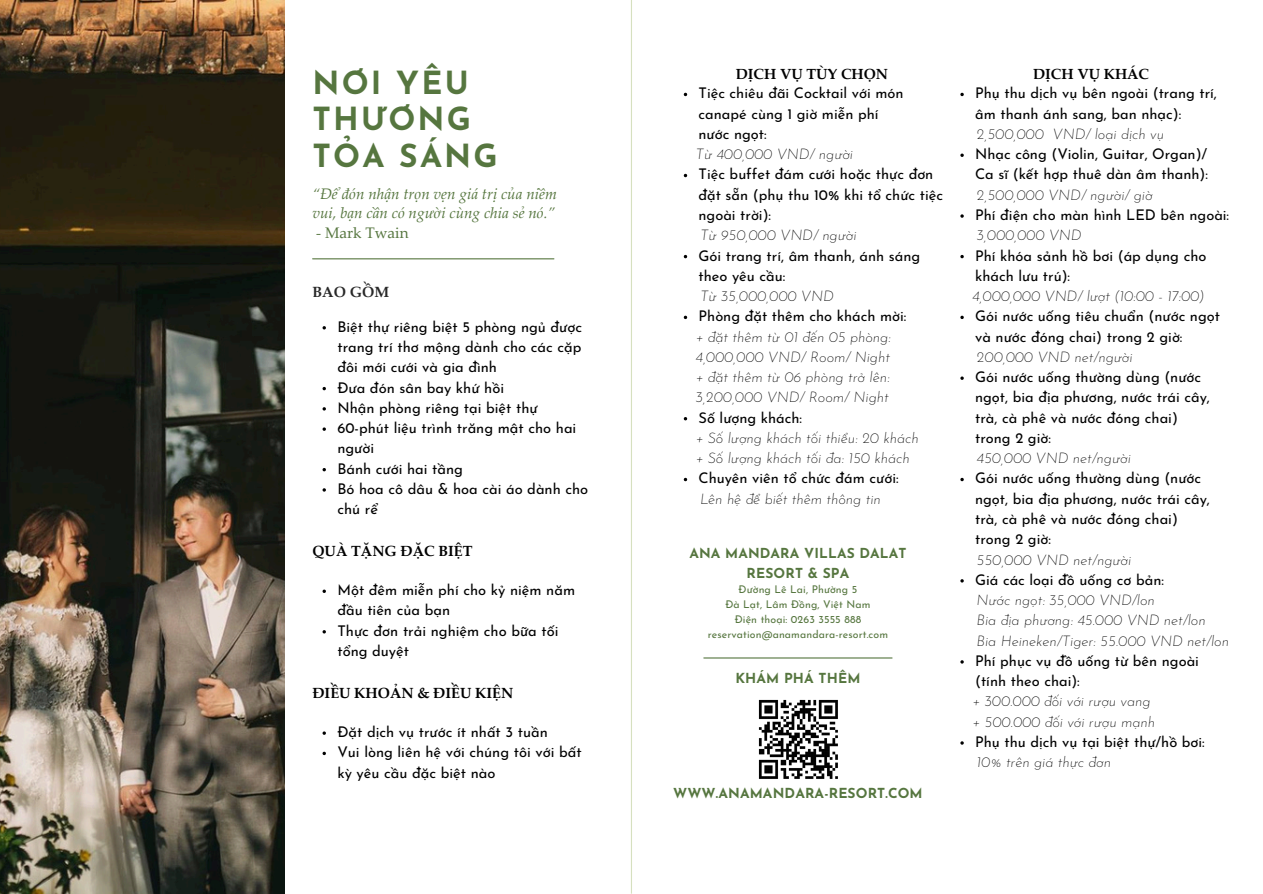
<style>
.page{position:relative;width:1263px;height:894px;background:#fff}
.page>*{position:absolute;margin:0;border:0;box-sizing:border-box;transform-origin:0 0}
.t1{font:700 31.65px/36.5px "Josefin Sans";letter-spacing:.07em;color:#56763f}
.t2{font:italic 15.3px/19.2px "Palatino Linotype";color:#56763f}
.t3{font:15.3px "Palatino Linotype";color:#56763f}
.t4{font:700 14.85px "Palatino Linotype";color:#000}
.t5{font:14.7px/20.2px "Josefin Sans";color:#000}
.t6{font:italic 200 14.7px/20.2px "Josefin Sans";color:#000}
.t7{font:700 14.7px "Palatino Linotype";color:#000}
.t8{font:700 13.8px "Josefin Sans";letter-spacing:.01em;color:#56763f}
.t9{font:10.5px "Josefin Sans";letter-spacing:.01em;color:#56763f}
.s1{font-weight:400;font-style:normal}
.s2{font-weight:200;font-style:italic}
</style>
<div class="page">
<img style="left:0;top:0;width:285px;height:893px">
<hr style="left:313px;top:258px;width:241px;height:1px;background:#56763f">
<svg style="left:684px;top:315px;width:3px;height:4px"></svg>
<hr style="left:631px;top:0;width:1px;height:893px;background:#d6e0bf">
<svg style="left:960px;top:93px;width:4px;height:3px"></svg>
<svg style="left:960px;top:153px;width:4px;height:4px"></svg>
<svg style="left:960px;top:214px;width:4px;height:4px"></svg>
<svg style="left:960px;top:255px;width:4px;height:3px"></svg>
<svg style="left:960px;top:315px;width:4px;height:4px"></svg>
<svg style="left:960px;top:376px;width:4px;height:4px"></svg>
<svg style="left:960px;top:477px;width:4px;height:4px"></svg>
<svg style="left:960px;top:579px;width:4px;height:3px"></svg>
<svg style="left:960px;top:660px;width:4px;height:3px"></svg>
<hr style="left:704px;top:657px;width:188px;height:1px;background:#56763f">
<img style="left:758px;top:699px;width:80px;height:80px">
<h2 class="t1" style="left:312px;top:68px;width:187px">NƠI YÊU<br>THƯƠNG<br>TỎA SÁNG</h2>
<p class="t7" style="left:736px;top:68px;width:154px">DỊCH VỤ TÙY CHỌN</p>
<p class="t5" style="left:698px;top:85px;width:206px">Tiệc chiêu đãi Cocktail với món canapé cùng 1 giờ miễn phí nước ngọt:</p>
<h2 class="t6" style="left:696px;top:145px;width:159px">Từ 400,000 VND/ người</h2>
<p class="t5" style="left:698px;top:166px;width:246px">Tiệc buffet đám cưới hoặc thực đơn đặt sẵn (phụ thu 10% khi tổ chức tiệc ngoài trời):</p>
<h4 class="t6" style="left:700px;top:226px;width:158px">Từ 950,000 VND/ người</h4>
<p class="t5" style="left:698px;top:247px;width:223px">Gói trang trí, âm thanh, ánh sáng theo yêu cầu:</p>
<h4 class="t6" style="left:700px;top:287px;width:135px">Từ 35,000,000 VND</h4>
<p class="t5" style="left:698px;top:307px;width:209px">Phòng đặt thêm cho khách mời:</p>
<h4 class="t6" style="left:696px;top:328px;width:197px;text-align:justify">+ đặt thêm từ 01 đến 05 phòng:<br>4,000,000 VND/ Room/ Night + đặt thêm từ 06 phòng trở lên:</h4>
<p class="t6" style="left:696px;top:388px;width:225px">3,200,000 VND/ Room/ Night<br><span class="s1">Số lượng khách:<br></span>+ Số lượng khách tối thiểu: 20 khách</p>
<h4 class="t6" style="left:696px;top:449px;width:216px">+ Số lượng khách tối đa: 150 khách</h4>
<p class="t5" style="left:698px;top:469px;width:202px">Chuyên viên tổ chức đám cưới:</p>
<h4 class="t6" style="left:700px;top:490px;width:182px">Lên hệ để biết thêm thông tin</h4>
<p class="t2" style="left:312px;top:185px;width:246px">“Để đón nhận trọn vẹn giá trị của niềm vui, bạn cần có người cùng chia sẻ nó.”</p>
<p class="t3" style="left:316px;top:227px;width:94px">- Mark Twain</p>
<p class="t4" style="left:312px;top:286px;width:78px">BAO GỒM</p>
<h1 class="t5" style="left:337px;top:318px;width:246px;text-align:justify">Biệt thự riêng biệt 5 phòng ngủ được trang trí thơ mộng dành cho các cặp đôi mới cưới và gia đình</h1>
<h4 class="t5" style="left:337px;top:378px;width:168px">Đưa đón sân bay khứ hồi</h4>
<h2 class="t5" style="left:337px;top:399px;width:202px">Nhận phòng riêng tại biệt thự</h2>
<p class="t5" style="left:337px;top:419px;width:240px">60-phút liệu trình trăng mật cho hai người</p>
<p class="t5" style="left:337px;top:459px;width:127px">Bánh cưới hai tầng</p>
<p class="t5" style="left:337px;top:480px;width:252px">Bó hoa cô dâu &amp; hoa cài áo dành cho chú rể</p>
<p class="t7" style="left:312px;top:545px;width:162px">QUÀ TẶNG ĐẶC BIỆT</p>
<p class="t5" style="left:337px;top:581px;width:239px">Một đêm miễn phí cho kỷ niệm năm đầu tiên của bạn</p>
<p class="t5" style="left:337px;top:621px;width:223px">Thực đơn trải nghiệm cho bữa tối tổng duyệt</p>
<h2 class="t7" style="left:312px;top:686px;width:202px">ĐIỀU KHOẢN &amp; ĐIỀU KIỆN</h2>
<p class="t5" style="left:337px;top:723px;width:212px">Đặt dịch vụ trước ít nhất 3 tuần</p>
<p class="t5" style="left:337px;top:743px;width:246px">Vui lòng liên hệ với chúng tôi với bất kỳ yêu cầu đặc biệt nào</p>
<h4 class="t8" style="left:689px;top:547px;width:219px">ANA MANDARA VILLAS DALAT</h4>
<p class="t8" style="left:747px;top:567px;width:104px">RESORT &amp; SPA</p>
<h4 class="t9" style="left:739px;top:585px;width:120px">Đường Lê Lai, Phường 5</h4>
<p class="t9" style="left:725px;top:600px;width:147px">Đà Lạt, Lâm Đồng, Việt Nam</p>
<h4 class="t9" style="left:735px;top:615px;width:128px">Điện thoại: 0263 3555 888</h4>
<p class="t9" style="left:708px;top:630px;width:182px">reservation@anamandara-resort.com</p>
<h4 class="t8" style="left:735px;top:672px;width:127px">KHÁM PHÁ THÊM</h4>
<p class="t8" style="left:673px;top:787px;width:251px">WWW.ANAMANDARA-RESORT.COM</p>
<p class="t7" style="left:1033px;top:68px;width:118px">DỊCH VỤ KHÁC</p>
<h4 class="t5" style="left:975px;top:85px;width:243px">Phụ thu dịch vụ bên ngoài (trang trí, âm thanh ánh sang, ban nhạc):</h4>
<p class="t6" style="left:977px;top:125px;width:69px">2,500,000</p>
<p class="t5" style="left:975px;top:125px;width:234px;text-indent:77px"><span class="s2">VND/ loại dịch vụ<br></span>Nhạc công (Violin, Guitar, Organ)/<br>Ca sĩ (kết hợp thuê dàn âm thanh):</p>
<p class="t6" style="left:977px;top:186px;width:178px">2,500,000 VND/ người/ giờ</p>
<p class="t5" style="left:975px;top:206px;width:256px">Phí điện cho màn hình LED bên ngoài:</p>
<p class="t6" style="left:977px;top:226px;width:107px">3,000,000 VND</p>
<p class="t5" style="left:975px;top:247px;width:233px">Phí khóa sảnh hồ bơi (áp dụng cho khách lưu trú):</p>
<h2 class="t6" style="left:972px;top:287px;width:234px">4,000,000 VND/ lượt (10:00 - 17:00)</h2>
<h2 class="t5" style="left:975px;top:307px;width:246px">Gói nước uống tiêu chuẩn (nước ngọt và nước đóng chai) trong 2 giờ:</h2>
<p class="t6" style="left:977px;top:348px;width:158px">200,000 VND net/người</p>
<h2 class="t5" style="left:975px;top:368px;width:236px">Gói nước uống thường dùng (nước ngọt, bia địa phương, nước trái cây, trà, cà phê và nước đóng chai) trong 2 giờ:</h2>
<p class="t6" style="left:977px;top:449px;width:156px">450,000 VND net/người</p>
<h4 class="t5" style="left:975px;top:469px;width:236px">Gói nước uống thường dùng (nước ngọt, bia địa phương, nước trái cây, trà, cà phê và nước đóng chai) trong 2 giờ:</h4>
<p class="t6" style="left:977px;top:550px;width:156px">550,000 VND net/người</p>
<h4 class="t5" style="left:975px;top:571px;width:190px">Giá các loại đồ uống cơ bản:</h4>
<p class="t6" style="left:977px;top:591px;width:231px">Nước ngọt: 35,000 VND/lon<br>Bia địa phương: 45.000 VND net/lon</p>
<h3 class="t5" style="left:975px;top:631px;width:255px"><span class="s2">Bia Heineken/Tiger: 55.000 VND net/lon<br></span>Phí phục vụ đồ uống từ bên ngoài (tính theo chai):</h3>
<p class="t6" style="left:972px;top:692px;width:184px">+ 300.000 đối với rượu vang + 500.000 đối với rượu mạnh</p>
<h4 class="t5" style="left:975px;top:733px;width:231px">Phụ thu dịch vụ tại biệt thự/hồ bơi:</h4>
<p class="t6" style="left:977px;top:753px;width:136px">10% trên giá thực đơn</p>
</div>
